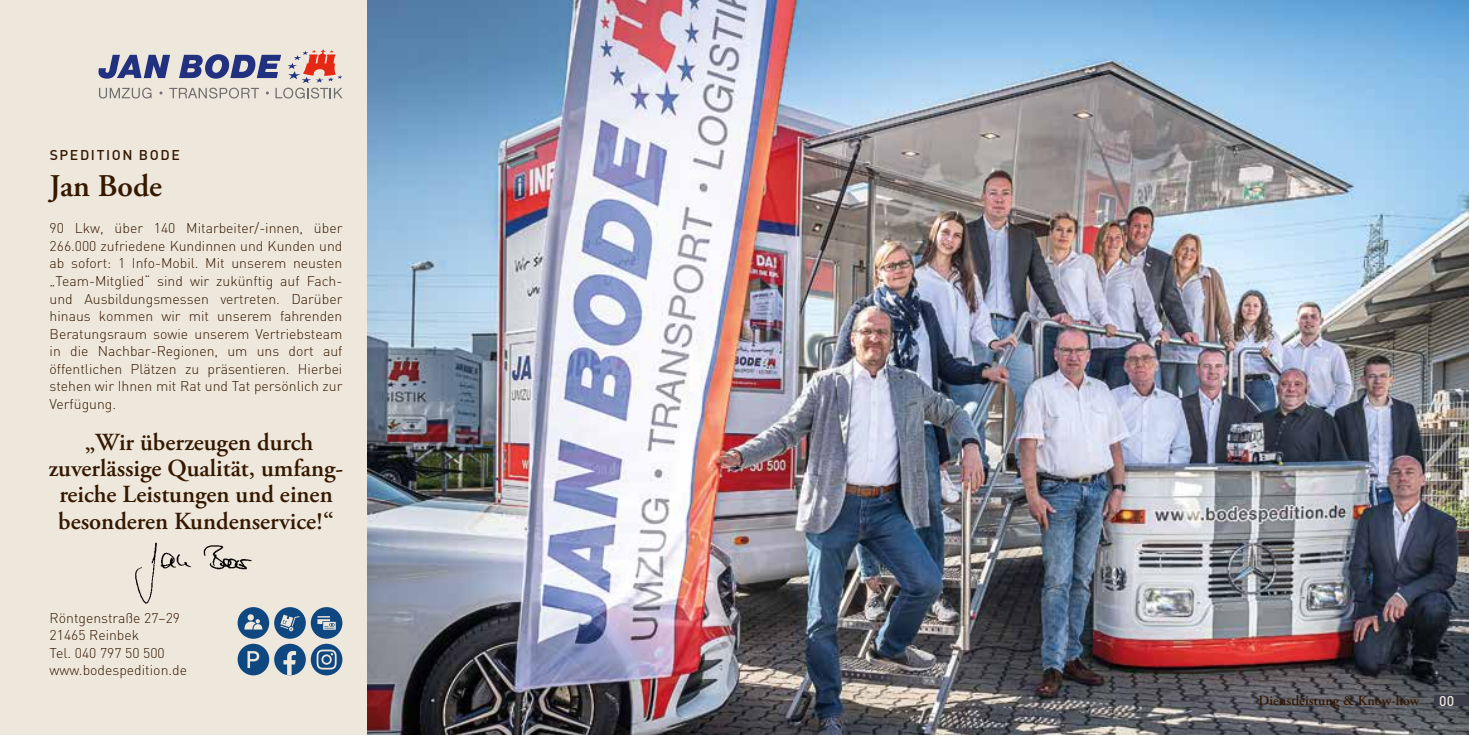
<style>
.page{position:relative;width:1469px;height:735px;background:#fff}
.page>*{position:absolute;margin:0;border:0;box-sizing:border-box;transform-origin:0 0}
.t1{font:600 31.5px "Adobe Garamond Pro";color:#341800}
.t2{font:600 24.5px/26.2px "Adobe Garamond Pro";color:#341800;text-align:center}
.t3{font:300 14px/17.5px "DIN";color:#341800;text-align:justify}
.t4{font:600 14px "Adobe Garamond Pro";color:#341800}
.t5{font:500 14px "DIN";letter-spacing:.115em;color:#341800}
.t6{font:500 14px "DIN";color:#eee7dc}
</style>
<div class="page">
<div style="left:0;top:0;width:749px;height:734px;background:#eee7dc"></div>
<img style="left:367px;top:0;width:1101px;height:734px">
<div style="left:1434px;top:694px;width:34px;height:11px;background:#3b3c4a"></div>
<div style="left:237px;top:606px;width:32px;height:32px;background:#0f4881;border-radius:50%"></div>
<div style="left:247px;top:614px;width:7px;height:6px;background:#eee7dc;border-radius:50%"></div>
<svg style="left:244px;top:618px;width:18px;height:11px"></svg>
<div style="left:274px;top:606px;width:32px;height:32px;background:#0f4881;border-radius:50%"></div>
<svg style="left:280px;top:614px;width:20px;height:17px"></svg>
<div style="left:311px;top:606px;width:31px;height:32px;background:#0f4881;border-radius:50%"></div>
<svg style="left:317px;top:616px;width:19px;height:13px"></svg>
<div style="left:237px;top:643px;width:32px;height:32px;background:#0f4881;border-radius:50%"></div>
<svg style="left:247px;top:651px;width:12px;height:16px"></svg>
<div style="left:274px;top:643px;width:32px;height:32px;background:#0f4881;border-radius:50%"></div>
<svg style="left:283px;top:651px;width:13px;height:24px"></svg>
<svg style="left:311px;top:643px;width:31px;height:32px"></svg>
<svg style="left:316px;top:649px;width:20px;height:20px"></svg>
<img style="left:135px;top:542px;width:119px;height:68px">
<svg style="left:98px;top:50px;width:244px;height:48px"></svg>
<p class="t5" style="left:50px;top:145px;width:132px">SPEDITION BODE</p>
<h1 class="t1" style="left:50px;top:168px;width:114px">Jan Bode</h1>
<p class="t3" style="left:50px;top:219px;width:294px">90 Lkw, über 140 Mitarbeiter/-innen, über 266.000 zufriedene Kundinnen und Kunden und ab sofort: 1 Info-Mobil. Mit unserem neusten „Team-Mitglied“ sind wir zukünftig auf Fach&shy;und Ausbildungsmessen vertreten. Darüber hinaus kommen wir mit unserem fahrenden Beratungsraum sowie unserem Vertriebsteam in die Nachbar-Regionen, um uns dort auf öffentlichen Plätzen zu präsentieren. Hierbei stehen wir Ihnen mit Rat und Tat persönlich zur Verfügung.</p>
<h2 class="t2" style="left:49px;top:429px;width:296px">„Wir überzeugen durch zuverlässige Qualität, umfang&shy;reiche Leistungen und einen besonderen Kundenservice!“</h2>
<p class="t3" style="left:50px;top:608px;width:139px;text-align:left">Röntgenstraße 27–29<br>21465 Reinbek<br>Tel. 040 797 50 500 www.bodespedition.de</p>
<p class="t4" style="left:1258px;top:692px;width:162px">Dienstleistung &amp; Know-how</p>
<p class="t6" style="left:1439px;top:691px;width:16px">00</p>
</div>
